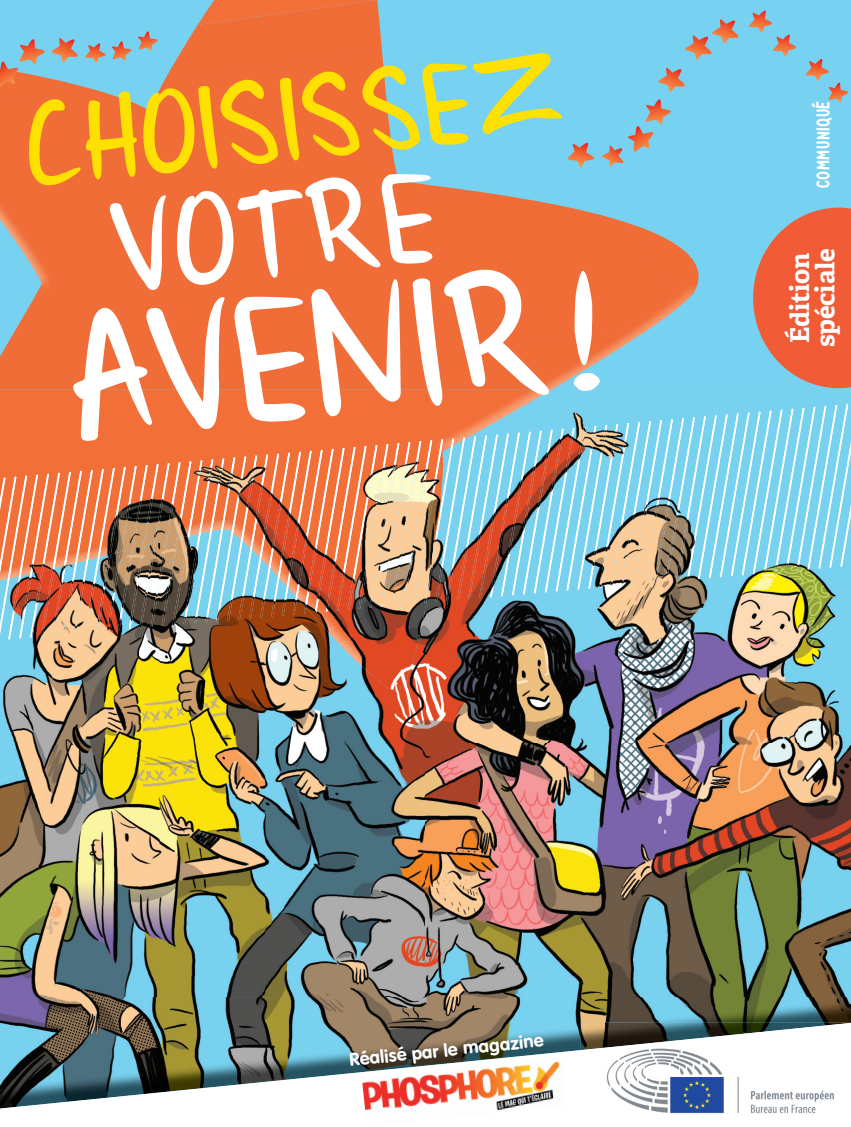
<style>
.page{position:relative;width:851px;height:1127px;background:#fff}
.page>*{position:absolute;margin:0;border:0;box-sizing:border-box;transform-origin:0 0}
.t1{font:145.5px "Cihuy";color:#fff}
.t2{font:104.4px "Cihuy";color:#fff}
.t3{font:94.5px "Cihuy";color:#ffe101}
.t4{font:700 25.95px/25.2px "Adelle";letter-spacing:-.005em;color:#fff}
.t5{font:700 19.5px "Ventura Edding";letter-spacing:.015em;color:#fff}
.t6{font:700 18px "VAG Rounded";color:#fff}
</style>
<div class="page">
<div style="left:0;top:0;width:850px;height:1127px;background:#77d1f0"></div>
<svg style="left:753px;top:208px;width:97px;height:180px"></svg>
<div style="left:0;top:81px;width:387px;height:309px;background:#f06d37"></div>
<div style="left:0;top:87px;width:99px;height:18px;background:#f06d37"></div>
<img style="left:180px;top:322px;width:424px;height:68px">
<img style="left:164px;top:0;width:218px;height:82px">
<img style="left:387px;top:192px;width:276px;height:166px">
<img style="left:366px;top:50px;width:73px;height:156px">
<img style="left:436px;top:186px;width:46px;height:12px">
<img style="left:650px;top:231px;width:48px;height:88px">
<svg style="left:567px;top:143px;width:27px;height:25px"></svg>
<svg style="left:805px;top:59px;width:43px;height:44px"></svg>
<svg style="left:749px;top:11px;width:48px;height:46px"></svg>
<svg style="left:601px;top:99px;width:70px;height:68px"></svg>
<svg style="left:658px;top:68px;width:27px;height:25px"></svg>
<svg style="left:685px;top:19px;width:54px;height:41px"></svg>
<svg style="left:0;top:31px;width:158px;height:56px"></svg>
<img style="left:426px;top:642px;width:424px;height:355px">
<img style="left:159px;top:642px;width:106px;height:355px">
<img style="left:0;top:642px;width:159px;height:355px">
<img style="left:265px;top:642px;width:54px;height:355px">
<img style="left:319px;top:642px;width:107px;height:355px">
<div style="left:0;top:390px;width:451px;height:12px;background:#f27038"></div>
<img style="left:451px;top:390px;width:100px;height:12px">
<svg style="left:0;top:402px;width:849px;height:240px"></svg>
<img style="left:290px;top:605px;width:138px;height:36px">
<img style="left:336px;top:641px;width:82px;height:50px">
<img style="left:0;top:573px;width:8px;height:61px">
<img style="left:8px;top:475px;width:30px;height:164px">
<img style="left:293px;top:450px;width:30px;height:165px">
<img style="left:577px;top:425px;width:30px;height:165px">
<img style="left:19px;top:474px;width:30px;height:164px">
<img style="left:304px;top:449px;width:29px;height:165px">
<img style="left:588px;top:424px;width:30px;height:165px">
<img style="left:30px;top:473px;width:11px;height:164px">
<img style="left:314px;top:448px;width:30px;height:165px">
<img style="left:599px;top:423px;width:30px;height:165px">
<img style="left:41px;top:472px;width:30px;height:165px">
<img style="left:325px;top:447px;width:30px;height:165px">
<img style="left:610px;top:422px;width:30px;height:165px">
<img style="left:52px;top:471px;width:30px;height:165px">
<img style="left:336px;top:446px;width:30px;height:165px">
<img style="left:621px;top:421px;width:30px;height:165px">
<img style="left:63px;top:470px;width:30px;height:165px">
<img style="left:347px;top:445px;width:30px;height:165px">
<img style="left:632px;top:420px;width:30px;height:165px">
<img style="left:74px;top:469px;width:30px;height:165px">
<img style="left:358px;top:444px;width:30px;height:165px">
<img style="left:643px;top:419px;width:30px;height:165px">
<img style="left:85px;top:468px;width:30px;height:165px">
<img style="left:369px;top:443px;width:30px;height:165px">
<img style="left:654px;top:418px;width:30px;height:165px">
<img style="left:96px;top:467px;width:30px;height:165px">
<img style="left:380px;top:442px;width:30px;height:165px">
<img style="left:665px;top:417px;width:29px;height:165px">
<img style="left:107px;top:466px;width:30px;height:165px">
<img style="left:391px;top:441px;width:30px;height:165px">
<img style="left:675px;top:416px;width:30px;height:165px">
<img style="left:118px;top:465px;width:30px;height:165px">
<img style="left:402px;top:440px;width:30px;height:165px">
<img style="left:686px;top:415px;width:30px;height:165px">
<img style="left:129px;top:464px;width:30px;height:165px">
<img style="left:413px;top:439px;width:30px;height:165px">
<img style="left:697px;top:414px;width:30px;height:165px">
<img style="left:140px;top:463px;width:29px;height:165px">
<img style="left:424px;top:438px;width:30px;height:165px">
<img style="left:708px;top:413px;width:30px;height:165px">
<img style="left:150px;top:462px;width:30px;height:165px">
<img style="left:435px;top:437px;width:30px;height:165px">
<img style="left:719px;top:412px;width:30px;height:165px">
<img style="left:161px;top:461px;width:30px;height:165px">
<img style="left:446px;top:436px;width:30px;height:165px">
<img style="left:730px;top:411px;width:30px;height:165px">
<img style="left:172px;top:460px;width:30px;height:165px">
<img style="left:457px;top:435px;width:30px;height:165px">
<img style="left:741px;top:410px;width:30px;height:165px">
<img style="left:183px;top:459px;width:30px;height:165px">
<img style="left:468px;top:434px;width:30px;height:165px">
<img style="left:752px;top:409px;width:30px;height:165px">
<img style="left:194px;top:458px;width:30px;height:165px">
<img style="left:479px;top:433px;width:30px;height:165px">
<img style="left:763px;top:409px;width:30px;height:164px">
<img style="left:205px;top:457px;width:30px;height:165px">
<img style="left:490px;top:432px;width:30px;height:165px">
<img style="left:774px;top:408px;width:30px;height:164px">
<img style="left:216px;top:456px;width:30px;height:165px">
<img style="left:501px;top:431px;width:30px;height:165px">
<img style="left:785px;top:407px;width:30px;height:164px">
<img style="left:227px;top:455px;width:30px;height:165px">
<img style="left:512px;top:431px;width:29px;height:164px">
<img style="left:796px;top:406px;width:11px;height:164px">
<img style="left:238px;top:454px;width:30px;height:165px">
<img style="left:522px;top:430px;width:30px;height:164px">
<img style="left:807px;top:405px;width:30px;height:165px">
<img style="left:249px;top:453px;width:30px;height:165px">
<img style="left:533px;top:429px;width:30px;height:164px">
<img style="left:818px;top:404px;width:30px;height:165px">
<img style="left:260px;top:453px;width:30px;height:164px">
<img style="left:544px;top:428px;width:11px;height:164px">
<img style="left:829px;top:441px;width:21px;height:127px">
<img style="left:0;top:476px;width:16px;height:97px">
<img style="left:271px;top:452px;width:30px;height:164px">
<img style="left:555px;top:427px;width:30px;height:165px">
<img style="left:840px;top:504px;width:10px;height:63px">
<img style="left:0;top:997px;width:850px;height:22px">
<svg style="left:0;top:1019px;width:850px;height:108px;background:#8b9b97"></svg>
<img style="left:580px;top:1022px;width:270px;height:1px">
<img style="left:580px;top:1023px;width:270px;height:104px">
<img style="left:361px;top:1061px;width:155px;height:66px">
<img style="left:511px;top:1056px;width:55px;height:55px">
<h3 class="t3" style="left:20px;top:102px;width:544px;rotate:-6deg">CHOISISSEZ</h3>
<h2 class="t2" style="left:103px;top:199px;width:329px;rotate:-6deg">VOTRE</h2>
<h1 class="t1" style="left:59px;top:311px;width:538px;rotate:-6deg">AVENIR !</h1>
<p class="t5" style="left:811px;top:188px;width:89px;rotate:-90deg">communiqué</p>
<h3 class="t4" style="left:787px;top:347px;width:100px;rotate:-90deg">Édition spéciale</h3>
<p class="t6" style="left:348px;top:1049px;width:197px;rotate:-6deg">Réalisé par le magazine</p>
</div>
